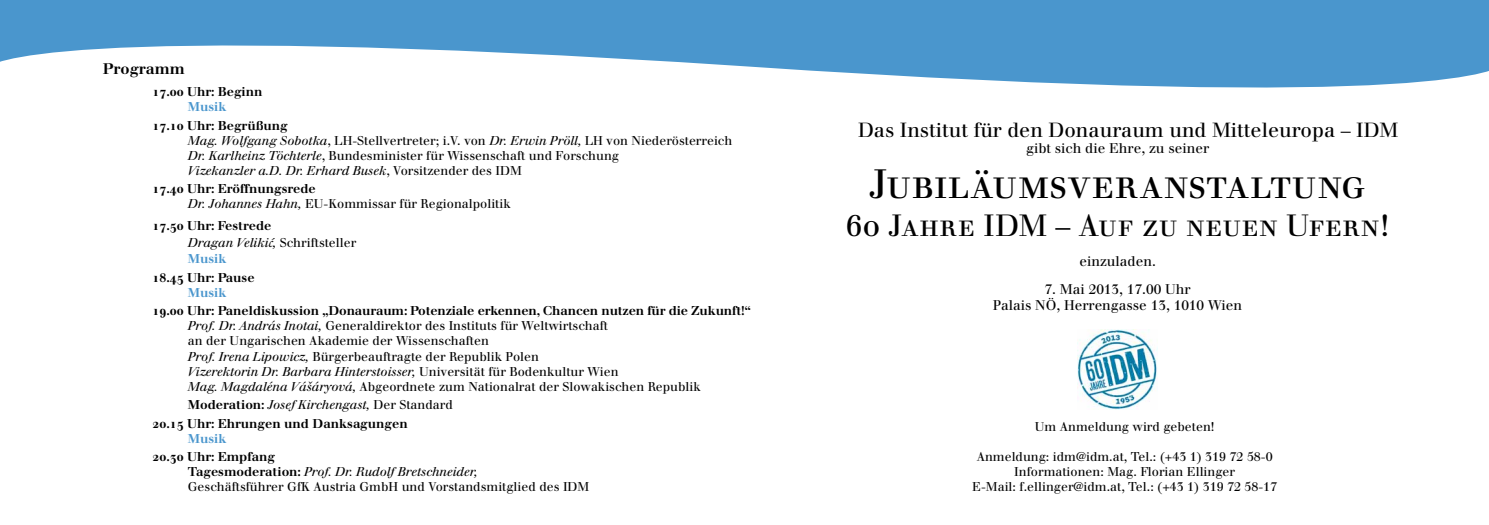
<style>
.page{position:relative;width:1489px;height:525px;background:#fff}
.page>*{position:absolute;margin:0;border:0;box-sizing:border-box;transform-origin:0 0}
.t1{font:40px "Walbaum Roman SC";letter-spacing:.005em;color:#000}
.t2{font:30px "Walbaum Roman SC";letter-spacing:.01em;color:#000}
.t3{font:20px "Walbaum";color:#000}
.t4{font:15px "Walbaum Bold Os F";color:#000}
.t5{font:13.75px/16.5px "Walbaum";color:#000;text-align:center}
.t6{font:12.5px/15px "Walbaum";color:#000}
.t7{font:12.5px "Walbaum Bold Os F";color:#000}
.t8{font:italic 12.5px "Walbaum";letter-spacing:-.01em;color:#000}
.t9{font:12.5px "Walbaum Bold Os F";color:#4a96cd}
.s1{font-style:italic}
.s2{font-family:"Adobe Caslon Pro";font-style:italic;font-size:15px}
.s3{font-family:"Walbaum Bold Os F";font-style:normal}
.s4{font-style:normal}
.s5{font-family:"Walbaum Bold Os F"}
</style>
<div class="page">
<svg style="left:0;top:0;width:1488px;height:88px;fill:#4a96cd"></svg>
<img style="left:1077px;top:329px;width:80px;height:80px">
<p class="t4" style="left:103px;top:59px;width:83px">Programm</p>
<p class="t7" style="left:152px;top:84px;width:111px">17.00 Uhr: Beginn</p>
<p class="t9" style="left:188px;top:99px;width:40px">Musik</p>
<p class="t7" style="left:152px;top:117px;width:137px">17.10 Uhr: Begrüßung</p>
<p class="t6" style="left:188px;top:133px;width:546px"><span class="s1">Mag. Wolfgang Sobotka</span>, LH-Stellvertreter; i.V. von <span class="s1">Dr. Erwin Pröll,</span> LH von Niederösterreich<br><span class="s1">Dr. Karlheinz Töchterle</span>, Bundesminister für Wissenschaft und Forschung<br><span class="s1">Vizekanzler a.D. Dr. Erhard Busek</span>, Vorsitzender des IDM</p>
<p class="t7" style="left:152px;top:181px;width:165px">17.40 Uhr: Eröffnungsrede</p>
<p class="t6" style="left:188px;top:196px;width:324px"><span class="s1">Dr. Johannes Hahn,</span> EU-Kommissar für Regionalpolitik</p>
<p class="t7" style="left:152px;top:218px;width:120px">17.50 Uhr: Festrede</p>
<p class="t6" style="left:188px;top:235px;width:170px"><span class="s1">Dragan Veliki</span><span class="s2">ć</span><span class="s1">,</span> Schriftsteller</p>
<p class="t9" style="left:188px;top:251px;width:40px">Musik</p>
<p class="t7" style="left:152px;top:270px;width:104px">18.45 Uhr: Pause</p>
<p class="t9" style="left:188px;top:285px;width:40px">Musik</p>
<p class="t7" style="left:152px;top:303px;width:600px">19.00 Uhr: Paneldiskussion „Donauraum: Potenziale erkennen, Chancen nutzen für die Zukunft!“</p>
<p class="t6" style="left:188px;top:318px;width:514px"><span class="s1">Prof. Dr. András Inotai,</span> Generaldirektor des Instituts für Weltwirtschaft<br>an der Ungarischen Akademie der Wissenschaften<br><span class="s1">Prof. Irena Lipowicz,</span> Bürgerbeauftragte der Republik Polen<br><span class="s1">Vizerektorin Dr. Barbara Hinterstoisser,</span> Universität für Bodenkultur Wien<br><span class="s1">Mag. Magdaléna Vášáryová,</span> Abgeordnete zum Nationalrat der Slowakischen Republik</p>
<p class="t8" style="left:188px;top:397px;width:266px"><span class="s3">Moderation:</span> Josef Kirchengast, <span class="s4">Der Standard</span></p>
<p class="t7" style="left:152px;top:415px;width:257px">20.15 Uhr: Ehrungen und Danksagungen</p>
<p class="t9" style="left:188px;top:430px;width:40px">Musik</p>
<p class="t7" style="left:152px;top:449px;width:124px">20.30 Uhr: Empfang</p>
<p class="t6" style="left:188px;top:464px;width:403px"><span class="s5">Tagesmoderation:</span> <span class="s1">Prof. Dr. Rudolf Bretschneider,<br></span>Geschäftsführer GfK Austria GmbH und Vorstandsmitglied des IDM</p>
<h3 class="t3" style="left:858px;top:118px;width:542px">Das Institut für den Donauraum und Mitteleuropa – IDM</h3>
<p class="t5" style="left:1026px;top:140px;width:184px">gibt sich die Ehre, zu seiner</p>
<h1 class="t1" style="left:868px;top:160px;width:499px">Jubiläumsveranstaltung</h1>
<h2 class="t2" style="left:845px;top:207px;width:545px">60 Jahre IDM – Auf zu neuen Ufern!</h2>
<p class="t5" style="left:1079px;top:253px;width:78px">einzuladen.</p>
<p class="t5" style="left:992px;top:280px;width:251px">7. Mai 2013, 17.00 Uhr<br>Palais NÖ, Herrengasse 13, 1010 Wien</p>
<p class="t6" style="left:1034px;top:419px;width:181px">Um Anmeldung wird gebeten!</p>
<p class="t6" style="left:972px;top:449px;width:306px;text-align:center">Anmeldung: idm@idm.at, Tel.: (+43 1) 319 72 58-0<br>Informationen: Mag. Florian Ellinger<br>E-Mail: f.ellinger@idm.at, Tel.: (+43 1) 319 72 58-17</p>
</div>
